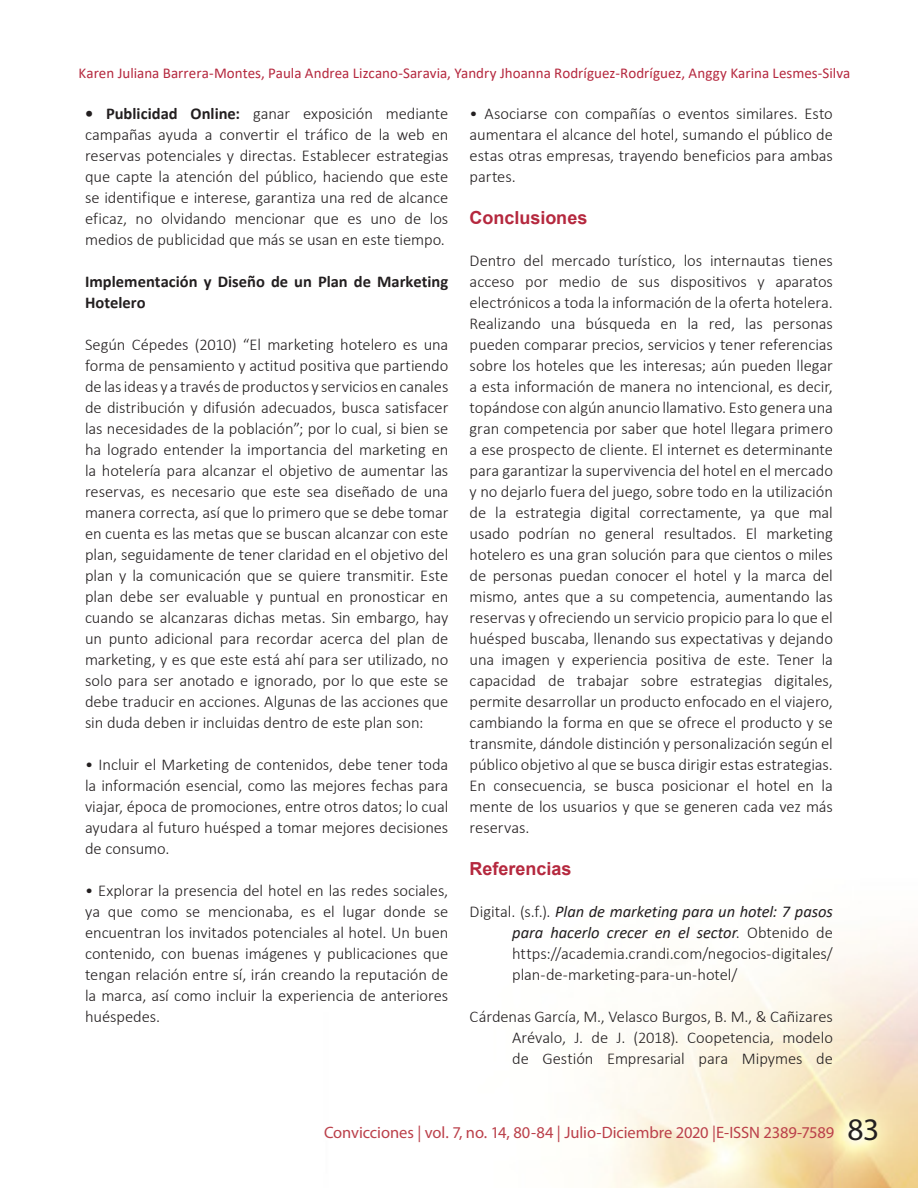
<style>
.page{position:relative;width:918px;height:1188px;background:#fff}
.page>*{position:absolute;margin:0;border:0;box-sizing:border-box;transform-origin:0 0}
.sub{font:700 18px "Arial";color:#b5283e}
.Referencias{font:300 16.5px/21px "Calibri";letter-spacing:-.005em;color:#231f20;text-align:justify}
.t1{font:16.5px "Myriad Pro";letter-spacing:-.005em;color:#bb404a}
.t2{font:700 16.5px/21px "Calibri";color:#231f20}
.t3{font:15px "Calibri";color:#b5283e}
.s1{font-weight:700}
.s2{font-weight:400;font-style:italic}
.s3{font-size:31.5px;color:#231f20}
</style>
<div class="page">
<img style="left:601px;top:939px;width:317px;height:249px">
<p class="t3" style="left:79px;top:63px;width:773px">Karen Juliana Barrera-Montes, Paula Andrea Lizcano-Saravia, Yandry Jhoanna Rodríguez-Rodríguez, Anggy Karina Lesmes-Silva</p>
<p class="Referencias" style="left:85px;top:103px;width:365px"><span class="s1">• Publicidad Online:</span> ganar exposición mediante campañas ayuda a convertir el tráfico de la web en reservas potenciales y directas. Establecer estrategias que capte la atención del público, haciendo que este se identifique e interese, garantiza una red de alcance eficaz, no olvidando mencionar que es uno de los medios de publicidad que más se usan en este tiempo.</p>
<p class="t2" style="left:85px;top:270px;width:365px">Implementación y Diseño de un Plan de Marketing<br>Hotelero</p>
<p class="Referencias" style="left:85px;top:334px;width:365px">Según Cépedes (2010) “El marketing hotelero es una forma de pensamiento y actitud positiva que partiendo de las ideas y a través de productos y servicios en canales de distribución y difusión adecuados, busca satisfacer las necesidades de la población”; por lo cual, si bien se ha logrado entender la importancia del marketing en la hotelería para alcanzar el objetivo de aumentar las reservas, es necesario que este sea diseñado de una manera correcta, así que lo primero que se debe tomar en cuenta es las metas que se buscan alcanzar con este plan, seguidamente de tener claridad en el objetivo del plan y la comunicación que se quiere transmitir. Este plan debe ser evaluable y puntual en pronosticar en cuando se alcanzaras dichas metas. Sin embargo, hay un punto adicional para recordar acerca del plan de marketing, y es que este está ahí para ser utilizado, no solo para ser anotado e ignorado, por lo que este se debe traducir en acciones. Algunas de las acciones que sin duda deben ir incluidas dentro de este plan son:</p>
<p class="Referencias" style="left:85px;top:754px;width:365px">• Incluir el Marketing de contenidos, debe tener toda la información esencial, como las mejores fechas para viajar, época de promociones, entre otros datos; lo cual ayudara al futuro huésped a tomar mejores decisiones de consumo.</p>
<p class="Referencias" style="left:85px;top:880px;width:365px">• Explorar la presencia del hotel en las redes sociales, ya que como se mencionaba, es el lugar donde se encuentran los invitados potenciales al hotel. Un buen contenido, con buenas imágenes y publicaciones que tengan relación entre sí, irán creando la reputación de la marca, así como incluir la experiencia de anteriores huéspedes.</p>
<p class="Referencias" style="left:470px;top:103px;width:365px">• Asociarse con compañías o eventos similares. Esto aumentara el alcance del hotel, sumando el público de estas otras empresas, trayendo beneficios para ambas partes.</p>
<p class="sub" style="left:470px;top:205px;width:119px">Conclusiones</p>
<p class="Referencias" style="left:470px;top:250px;width:365px">Dentro del mercado turístico, los internautas tienes acceso por medio de sus dispositivos y aparatos electrónicos a toda la información de la oferta hotelera.<br>Realizando una búsqueda en la red, las personas pueden comparar precios, servicios y tener referencias sobre los hoteles que les interesas; aún pueden llegar a esta información de manera no intencional, es decir, topándose con algún anuncio llamativo. Esto genera una gran competencia por saber que hotel llegara primero a ese prospecto de cliente. El internet es determinante para garantizar la supervivencia del hotel en el mercado y no dejarlo fuera del juego, sobre todo en la utilización de la estrategia digital correctamente, ya que mal usado podrían no general resultados. El marketing hotelero es una gran solución para que cientos o miles de personas puedan conocer el hotel y la marca del mismo, antes que a su competencia, aumentando las reservas y ofreciendo un servicio propicio para lo que el huésped buscaba, llenando sus expectativas y dejando una imagen y experiencia positiva de este. Tener la capacidad de trabajar sobre estrategias digitales, permite desarrollar un producto enfocado en el viajero, cambiando la forma en que se ofrece el producto y se transmite, dándole distinción y personalización según el público objetivo al que se busca dirigir estas estrategias.<br>En consecuencia, se busca posicionar el hotel en la mente de los usuarios y que se generen cada vez más reservas.</p>
<p class="sub" style="left:470px;top:856px;width:103px">Referencias</p>
<p class="Referencias" style="left:512px;top:901px;width:322px;text-indent:-43px">Digital. (s.f.). <span class="s2">Plan de marketing para un hotel: 7 pasos para hacerlo crecer en el sector</span>. Obtenido de https://academia.crandi.com/negocios-digitales/ plan-de-marketing-para-un-hotel/</p>
<p class="Referencias" style="left:512px;top:1006px;width:322px;text-indent:-43px">Cárdenas García, M., Velasco Burgos, B. M., &amp; Cañizares Arévalo, J. de J. (2018). Coopetencia, modelo de Gestión Empresarial para Mipymes de</p>
<p class="t1" style="left:324px;top:1123px;width:557px">Convicciones | vol. 7, no. 14, 80-84 | Julio-Diciembre 2020 |E-ISSN 2389-7589 <span class="s3">83</span></p>
</div>
